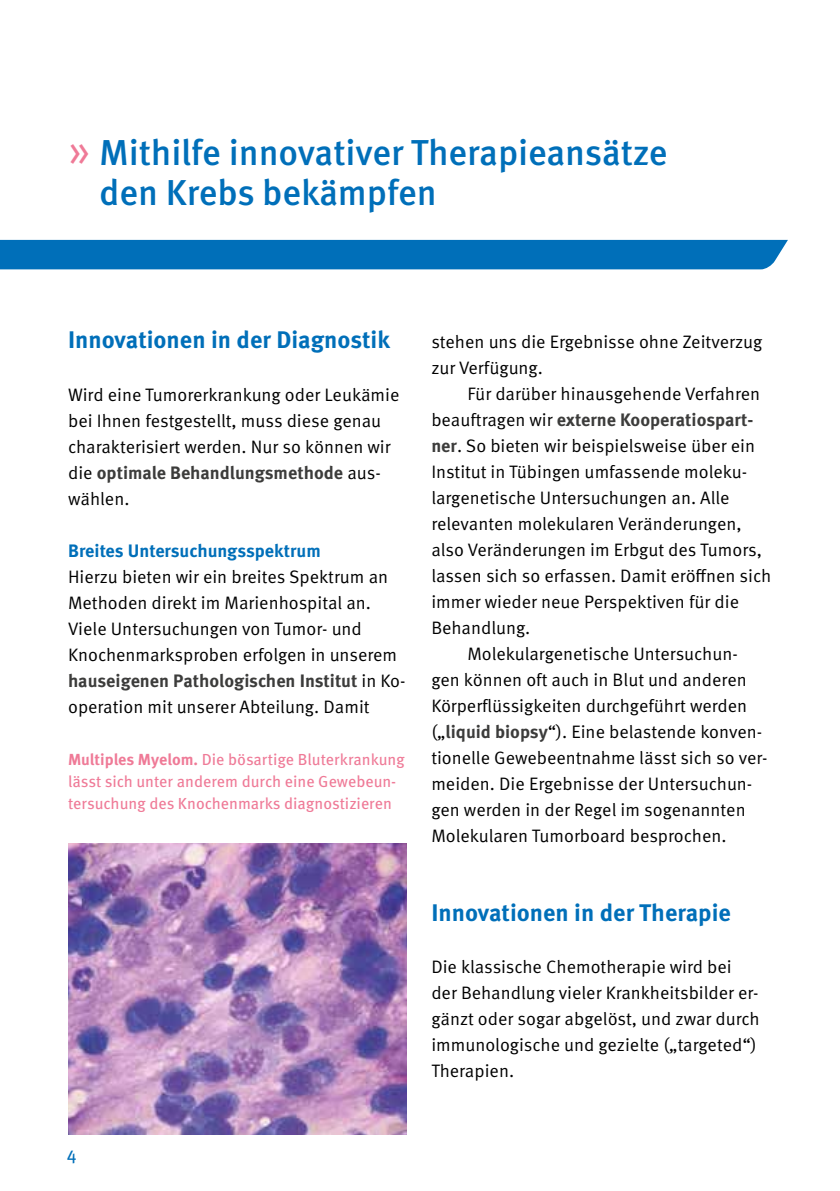
<style>
.page{position:relative;width:840px;height:1191px;background:#fff}
.page>*{position:absolute;margin:0;border:0;box-sizing:border-box;transform-origin:0 0}
.t1{font:500 36px/40px "Meta Pro";letter-spacing:-.005em;color:#006fb9}
.t2{font:700 24px "Meta Pro";color:#006fb9}
.t3{font:18px/26px "Meta Pro";color:#000}
.t4{font:700 18px "Meta Pro";color:#3c3c3b}
.t5{font:700 18px "Meta Pro";color:#006fb9}
.t6{font:18px "Meta Pro";color:#006fb9}
.t7{font:16px/22px "Meta Pro";color:#ef7a97}
.s1{font-weight:400;font-size:46px;color:#ef7a97}
.s2{font-weight:700;color:#3c3c3b}
.s3{font-weight:700}
.s4{font-weight:400;color:#000}
</style>
<div class="page">
<img style="left:68px;top:843px;width:338px;height:291px">
<div style="left:0;top:240px;width:787px;height:29px;background:#006fb9"></div>
<h1 class="t1" style="left:99px;top:133px;width:569px;text-indent:-31px"><span class="s1">»</span> Mithilfe innovativer Therapieansätze den Krebs bekämpfen</h1>
<h2 class="t2" style="left:68px;top:325px;width:323px">Innovationen in der Diagnostik</h2>
<p class="t3" style="left:68px;top:381px;width:333px">Wird eine Tumorerkrankung oder Leukämie bei Ihnen festgestellt, muss diese genau charakterisiert werden. Nur so können wir die <span class="s2">optimale Behandlungsmethode</span> aus&shy;wählen.</p>
<p class="t5" style="left:68px;top:539px;width:254px">Breites Untersuchungsspektrum</p>
<p class="t3" style="left:68px;top:563px;width:339px">Hierzu bieten wir ein breites Spektrum an Methoden direkt im Marienhospital an.<br>Viele Untersuchungen von Tumor- und Knochenmarksproben erfolgen in unserem <span class="s2">hauseigenen Pathologischen Institut</span> in Ko&shy;operation mit unserer Abteilung. Damit</p>
<p class="t7" style="left:68px;top:748px;width:338px"><span class="s3">Multiples Myelom.</span> Die bösartige Bluterkrankung lässt sich unter anderem durch eine Gewebeun&shy;tersuchung des Knochenmarks diagnostizieren</p>
<p class="t3" style="left:431px;top:329px;width:332px">stehen uns die Ergebnisse ohne Zeitverzug zur Verfügung.</p>
<p class="t3" style="left:467px;top:381px;width:294px">Für darüber hinausgehende Verfahren</p>
<p class="t4" style="left:431px;top:409px;width:323px"><span class="s4">beauftragen wir</span> externe Kooperatiospart-</p>
<p class="t3" style="left:431px;top:433px;width:325px"><span class="s2">ner</span>. So bieten wir beispielsweise über ein</p>
<p class="t3" style="left:431px;top:459px;width:317px">Institut in Tübingen umfassende moleku-</p>
<p class="t3" style="left:431px;top:485px;width:299px">largenetische Untersuchungen an. Alle</p>
<p class="t3" style="left:431px;top:511px;width:312px">relevanten molekularen Veränderungen,</p>
<p class="t3" style="left:431px;top:537px;width:332px">also Veränderungen im Erbgut des Tumors,</p>
<p class="t3" style="left:431px;top:563px;width:341px">lassen sich so erfassen. Damit eröffnen sich</p>
<p class="t3" style="left:431px;top:589px;width:309px">immer wieder neue Perspektiven für die</p>
<p class="t3" style="left:431px;top:615px;width:100px">Behandlung.</p>
<p class="t3" style="left:467px;top:641px;width:272px">Molekulargenetische Untersuchun-</p>
<p class="t3" style="left:431px;top:667px;width:317px">gen können oft auch in Blut und anderen</p>
<p class="t3" style="left:431px;top:693px;width:317px">Körperflüssigkeiten durchgeführt werden</p>
<p class="t3" style="left:431px;top:719px;width:332px">(„<span class="s2">liquid biopsy</span>“). Eine belastende konven-</p>
<p class="t3" style="left:431px;top:745px;width:337px">tionelle Gewebeentnahme lässt sich so ver-</p>
<p class="t3" style="left:431px;top:771px;width:322px">meiden. Die Ergebnisse der Untersuchun-</p>
<p class="t3" style="left:431px;top:797px;width:316px">gen werden in der Regel im sogenannten</p>
<p class="t3" style="left:431px;top:823px;width:296px">Molekularen Tumorboard besprochen.</p>
<h2 class="t2" style="left:431px;top:897px;width:301px">Innovationen in der Therapie</h2>
<p class="t3" style="left:431px;top:953px;width:330px">Die klassische Chemotherapie wird bei der Behandlung vieler Krankheitsbilder er&shy;gänzt oder sogar abgelöst, und zwar durch immunologische und gezielte („targeted“)<br>Therapien.</p>
<p class="t6" style="left:67px;top:1142px;width:12px">4</p>
</div>
